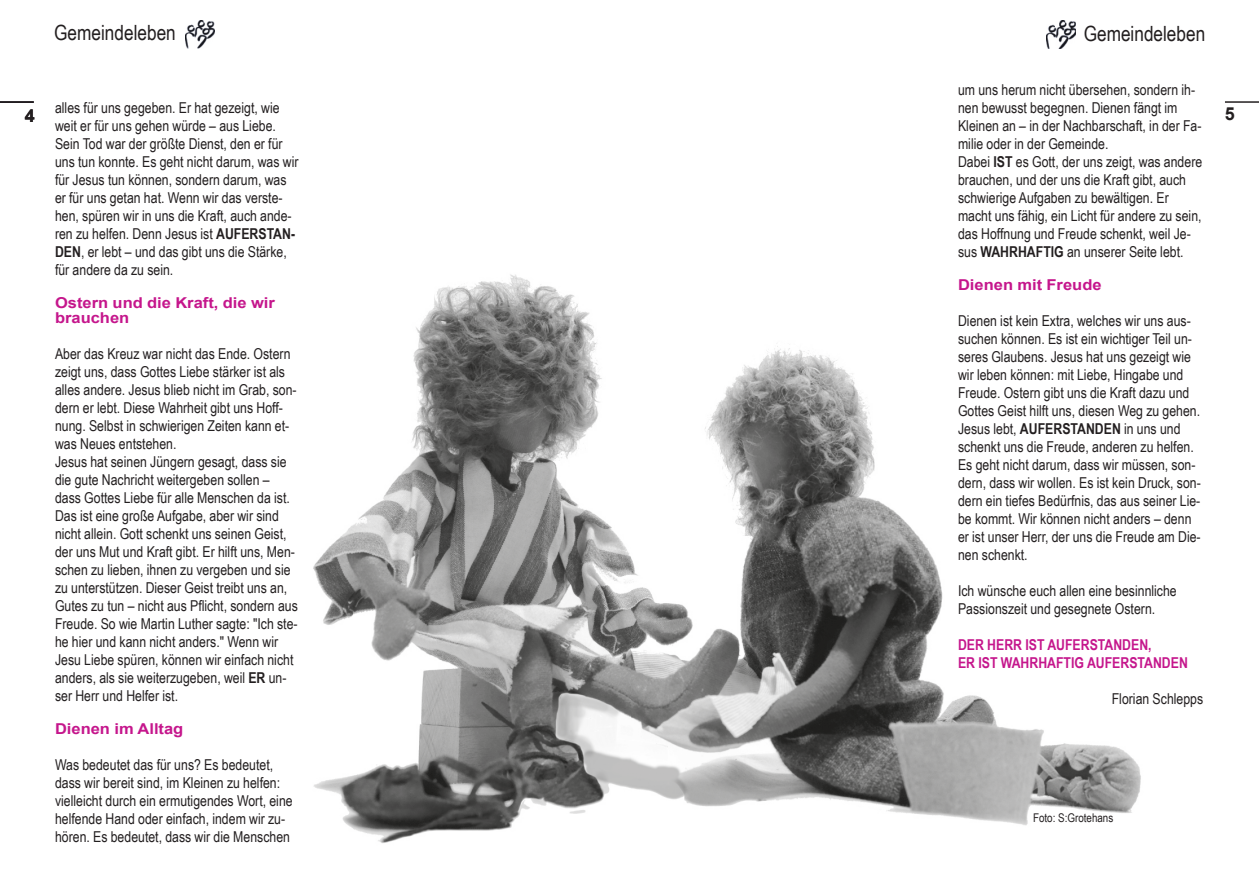
<style>
.page{position:relative;width:1259px;height:893px;background:#fff}
.page>*{position:absolute;margin:0;border:0;box-sizing:border-box;transform-origin:0 0}
.t1{font:21px "Arial Narrow";color:#231f20}
.t2{font:700 18px "Arial";color:#181317}
.t3{font:700 18px "Arial";color:#231f20}
.t4{font:15px/18px "Arial Narrow";color:#231f20}
.t5{font:700 15px/15px "Arial";color:#c5168c;scale:1.1 1}
.t6{font:700 15px/18px "Arial Narrow";color:#c5168c}
.t7{font:12px "Arial Narrow";color:#231f20}
.s1{font-weight:700}
</style>
<div class="page">
<img style="left:313px;top:274px;width:828px;height:569px">
<hr style="left:1225px;top:101px;width:34px;height:2px;background:#231f20">
<hr style="left:0;top:101px;width:34px;height:2px;background:#181317">
<img style="left:185px;top:21px;width:30px;height:27px">
<img style="left:1046px;top:21px;width:29px;height:28px">
<h1 class="t1" style="left:54px;top:25px;width:123px">Gemeindeleben</h1>
<h1 class="t1" style="left:1083px;top:25px;width:123px">Gemeindeleben</h1>
<p class="t4" style="left:958px;top:82px;width:246px">um uns herum nicht übersehen, sondern ih&shy;nen bewusst begegnen. Dienen fängt im Kleinen an – in der Nachbarschaft, in der Fa&shy;milie oder in der Gemeinde.<br>Dabei <span class="s1">IST</span> es Gott, der uns zeigt, was andere brauchen, und der uns die Kraft gibt, auch schwierige Aufgaben zu bewältigen. Er macht uns fähig, ein Licht für andere zu sein, das Hoffnung und Freude schenkt, weil Je&shy;sus <span class="s1">WAHRHAFTIG</span> an unserer Seite lebt.</p>
<p class="t5" style="left:958px;top:279px;width:132px">Dienen mit Freude</p>
<p class="t4" style="left:958px;top:313px;width:244px">Dienen ist kein Extra, welches wir uns aus&shy;suchen können. Es ist ein wichtiger Teil un&shy;seres Glaubens. Jesus hat uns gezeigt wie wir leben können: mit Liebe, Hingabe und Freude. Ostern gibt uns die Kraft dazu und Gottes Geist hilft uns, diesen Weg zu gehen.<br>Jesus lebt, <span class="s1">AUFERSTANDEN</span> in uns und schenkt uns die Freude, anderen zu helfen.<br>Es geht nicht darum, dass wir müssen, son&shy;dern, dass wir wollen. Es ist kein Druck, son&shy;dern ein tiefes Bedürfnis, das aus seiner Lie&shy;be kommt. Wir können nicht anders – denn er ist unser Herr, der uns die Freude am Die&shy;nen schenkt.</p>
<p class="t4" style="left:958px;top:583px;width:220px">Ich wünsche euch allen eine besinnliche<br>Passionszeit und gesegnete Ostern.</p>
<p class="t6" style="left:958px;top:637px;width:231px">DER HERR IST AUFERSTANDEN,<br>ER IST WAHRHAFTIG AUFERSTANDEN</p>
<p class="t4" style="left:1111px;top:691px;width:93px">Florian Schlepps</p>
<p class="t4" style="left:55px;top:100px;width:245px">alles für uns gegeben. Er hat gezeigt, wie weit er für uns gehen würde – aus Liebe.<br>Sein Tod war der größte Dienst, den er für uns tun konnte. Es geht nicht darum, was wir für Jesus tun können, sondern darum, was er für uns getan hat. Wenn wir das verste&shy;hen, spüren wir in uns die Kraft, auch ande&shy;ren zu helfen. Denn Jesus ist <span class="s1">AUFERSTAN-DEN</span>, er lebt – und das gibt uns die Stärke, für andere da zu sein.</p>
<p class="t5" style="left:55px;top:297px;width:201px">Ostern und die Kraft, die wir brauchen</p>
<p class="t4" style="left:55px;top:346px;width:244px">Aber das Kreuz war nicht das Ende. Ostern zeigt uns, dass Gottes Liebe stärker ist als alles andere. Jesus blieb nicht im Grab, son&shy;dern er lebt. Diese Wahrheit gibt uns Hoff&shy;nung. Selbst in schwierigen Zeiten kann et&shy;was Neues entstehen.<br>Jesus hat seinen Jüngern gesagt, dass sie die gute Nachricht weitergeben sollen – dass Gottes Liebe für alle Menschen da ist.<br>Das ist eine große Aufgabe, aber wir sind nicht allein. Gott schenkt uns seinen Geist, der uns Mut und Kraft gibt. Er hilft uns, Men&shy;schen zu lieben, ihnen zu vergeben und sie zu unterstützen. Dieser Geist treibt uns an, Gutes zu tun – nicht aus Pflicht, sondern aus Freude. So wie Martin Luther sagte: "Ich ste&shy;he hier und kann nicht anders." Wenn wir Jesu Liebe spüren, können wir einfach nicht anders, als sie weiterzugeben, weil <span class="s1">ER</span> un&shy;ser Herr und Helfer ist.</p>
<p class="t5" style="left:55px;top:723px;width:118px">Dienen im Alltag</p>
<p class="t4" style="left:55px;top:757px;width:239px">Was bedeutet das für uns? Es bedeutet, dass wir bereit sind, im Kleinen zu helfen: vielleicht durch ein ermutigendes Wort, eine helfende Hand oder einfach, indem wir zu&shy;hören. Es bedeutet, dass wir die Menschen</p>
<p class="t2" style="left:25px;top:109px;width:12px">4</p>
<p class="t3" style="left:1225px;top:107px;width:12px">5</p>
<p class="t7" style="left:1033px;top:814px;width:82px">Foto: S:Grotehans</p>
</div>
